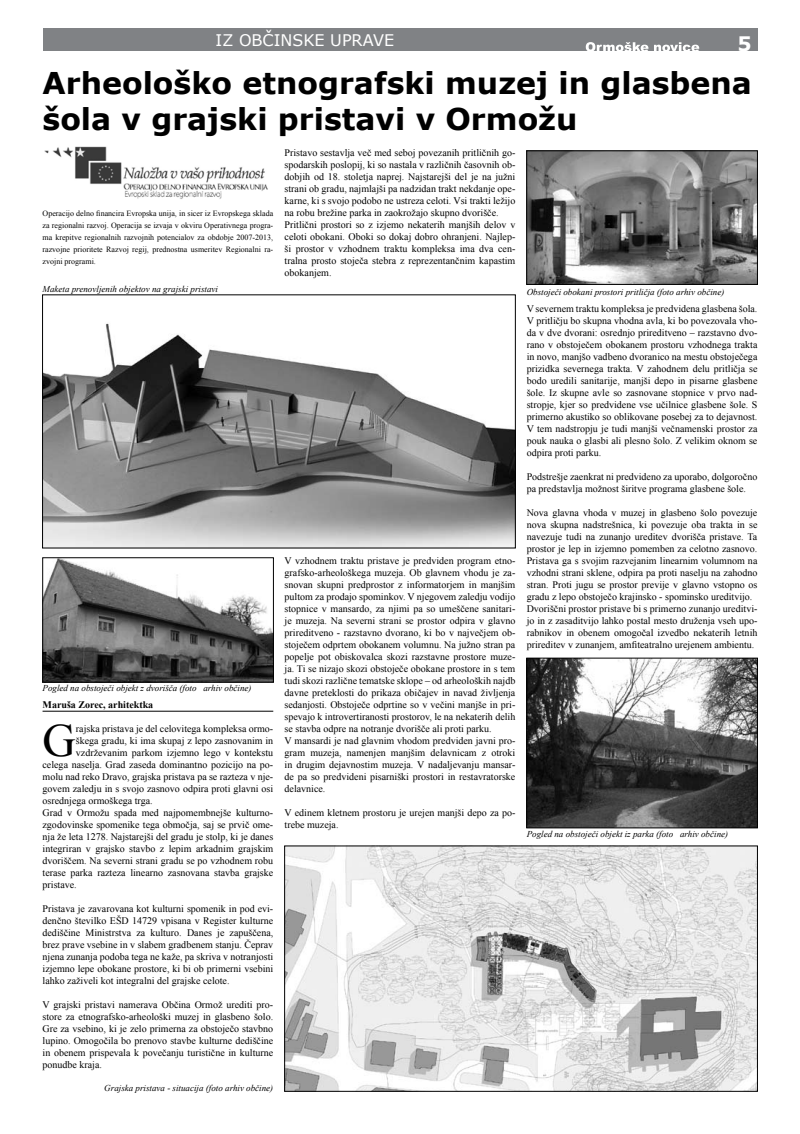
<style>
.page{position:relative;width:800px;height:1134px;background:#fff}
.page>*{position:absolute;margin:0;border:0;box-sizing:border-box;transform-origin:0 0}
.t1{font:46.2px "Times New Roman";color:#000}
.t2{font:700 30px/36px "Verdana";color:#000}
.t3{font:700 20px "Verdana";color:#fff}
.t4{font:16px "Verdana";color:#fff}
.t5{font:10px/12px "Times New Roman";color:#000}
.t6{font:700 10px "Times New Roman";color:#000}
.t7{font:italic 9px "Times New Roman";color:#000}
.t8{font:8px/12px "Times New Roman";color:#000;text-align:justify}
</style>
<div class="page">
<div style="left:43px;top:28px;width:714px;height:23px;background:#808285"></div>
<svg style="left:585px;top:42px;width:114px;height:9px"></svg>
<hr style="left:43px;top:711px;width:230px;height:1px;background:#000">
<img style="left:44px;top:146px;width:224px;height:53px">
<img style="left:286px;top:848px;width:469px;height:241px">
<img style="left:528px;top:153px;width:227px;height:130px">
<div style="left:526px;top:151px;width:231px;height:134px;border:1px solid #000"></div>
<img style="left:44px;top:323px;width:469px;height:223px">
<img style="left:528px;top:660px;width:227px;height:166px">
<div style="left:526px;top:658px;width:231px;height:170px;border:1px solid #000"></div>
<img style="left:45px;top:560px;width:226px;height:120px">
<div style="left:43px;top:558px;width:230px;height:124px;border:1px solid #000"></div>
<h3 class="t4" style="left:215px;top:30px;width:180px">IZ OBČINSKE UPRAVE</h3>
<h3 class="t3" style="left:737px;top:31px;width:16px">5</h3>
<h2 class="t2" style="left:43px;top:64px;width:710px">Arheološko etnografski muzej in glasbena šola v grajski pristavi v Ormožu</h2>
<p class="t8" style="left:43px;top:207px;width:232px">Operacijo delno financira Evropska unija, in sicer iz Evropskega sklada za regionalni razvoj. Operacija se izvaja v okviru Operativnega progra&shy;ma krepitve regionalnih razvojnih potencialov za obdobje 2007-2013, razvojne prioritete Razvoj regij, prednostna usmeritev Regionalni ra&shy;zvojni programi.</p>
<p class="t7" style="left:43px;top:282px;width:177px">Maketa prenovljenih objektov na grajski pristavi</p>
<p class="t5" style="left:284px;top:147px;width:232px">Pristavo sestavlja več med seboj povezanih pritličnih go&shy;spodarskih poslopij, ki so nastala v različnih časovnih ob&shy;dobjih od 18. stoletja naprej. Najstarejši del je na južni strani ob gradu, najmlajši pa nadzidan trakt nekdanje ope&shy;karne, ki s svojo podobo ne ustreza celoti. Vsi trakti ležijo na robu brežine parka in zaokrožajo skupno dvorišče.<br>Pritlični prostori so z izjemo nekaterih manjših delov v celoti obokani. Oboki so dokaj dobro ohranjeni. Najlep&shy;ši prostor v vzhodnem traktu kompleksa ima dva cen&shy;tralna prosto stoječa stebra z reprezentančnim kapastim obokanjem.</p>
<p class="t7" style="left:43px;top:681px;width:210px">Pogled na obstoječi objekt z dvorišča (foto arhiv občine)</p>
<p class="t6" style="left:43px;top:698px;width:112px">Maruša Zorec, arhitektka</p>
<h1 class="t1" style="left:43px;top:709px;width:35px">G</h1>
<p class="t5" style="left:76px;top:723px;width:199px">rajska pristava je del celovitega kompleksa ormo-</p>
<p class="t5" style="left:76px;top:735px;width:199px">škega gradu, ki ima skupaj z lepo zasnovanim in</p>
<p class="t5" style="left:76px;top:747px;width:199px">vzdrževanim parkom izjemno lego v kontekstu</p>
<p class="t5" style="left:43px;top:759px;width:232px">celega naselja. Grad zaseda dominantno pozicijo na po-</p>
<p class="t5" style="left:43px;top:771px;width:232px">molu nad reko Dravo, grajska pristava pa se razteza v nje-</p>
<p class="t5" style="left:43px;top:783px;width:232px">govem zaledju in s svojo zasnovo odpira proti glavni osi</p>
<p class="t5" style="left:43px;top:795px;width:112px">osrednjega ormoškega trga.</p>
<p class="t5" style="left:43px;top:807px;width:232px">Grad v Ormožu spada med najpomembnejše kulturno-</p>
<p class="t5" style="left:43px;top:819px;width:232px">zgodovinske spomenike tega območja, saj se prvič ome-</p>
<p class="t5" style="left:43px;top:831px;width:232px">nja že leta 1278. Najstarejši del gradu je stolp, ki je danes</p>
<p class="t5" style="left:43px;top:843px;width:232px">integriran v grajsko stavbo z lepim arkadnim grajskim</p>
<p class="t5" style="left:43px;top:855px;width:232px">dvoriščem. Na severni strani gradu se po vzhodnem robu</p>
<p class="t5" style="left:43px;top:867px;width:232px">terase parka razteza linearno zasnovana stavba grajske</p>
<p class="t5" style="left:43px;top:879px;width:36px">pristave.</p>
<p class="t5" style="left:43px;top:903px;width:232px;text-align:justify">Pristava je zavarovana kot kulturni spomenik in pod evi&shy;denčno številko EŠD 14729 vpisana v Register kulturne dediščine Ministrstva za kulturo. Danes je zapuščena, brez prave vsebine in v slabem gradbenem stanju. Čeprav njena zunanja podoba tega ne kaže, pa skriva v notranjosti izjemno lepe obokane prostore, ki bi ob primerni vsebini lahko zaživeli kot integralni del grajske celote.</p>
<p class="t5" style="left:43px;top:999px;width:232px;text-align:justify">V grajski pristavi namerava Občina Ormož urediti pro&shy;store za etnografsko-arheološki muzej in glasbeno šolo.<br>Gre za vsebino, ki je zelo primerna za obstoječo stavbno lupino. Omogočila bo prenovo stavbe kulturne dediščine in obenem prispevala k povečanju turistične in kulturne ponudbe kraja.</p>
<p class="t7" style="left:104px;top:1082px;width:170px">Grajska pristava - situacija (foto arhiv občine)</p>
<p class="t5" style="left:284px;top:555px;width:232px">V vzhodnem traktu pristave je predviden program etno&shy;grafsko-arheološkega muzeja. Ob glavnem vhodu je za&shy;snovan skupni predprostor z informatorjem in manjšim pultom za prodajo spominkov. V njegovem zaledju vodijo stopnice v mansardo, za njimi pa so umeščene sanitari&shy;je muzeja. Na severni strani se prostor odpira v glavno prireditveno - razstavno dvorano, ki bo v največjem ob&shy;stoječem odprtem obokanem volumnu. Na južno stran pa popelje pot obiskovalca skozi razstavne prostore muze&shy;ja. Ti se nizajo skozi obstoječe obokane prostore in s tem tudi skozi različne tematske sklope – od arheoloških najdb davne preteklosti do prikaza običajev in navad življenja sedanjosti. Obstoječe odprtine so v večini manjše in pri&shy;spevajo k introvertiranosti prostorov, le na nekaterih delih se stavba odpre na notranje dvorišče ali proti parku.<br>V mansardi je nad glavnim vhodom predviden javni pro&shy;gram muzeja, namenjen manjšim delavnicam z otroki in drugim dejavnostim muzeja. V nadaljevanju mansar&shy;de pa so predvideni pisarniški prostori in restavratorske delavnice.</p>
<p class="t5" style="left:284px;top:807px;width:232px">V edinem kletnem prostoru je urejen manjši depo za po&shy;trebe muzeja.</p>
<p class="t7" style="left:526px;top:286px;width:199px">Obstoječi obokani prostori pritličja (foto arhiv občine)</p>
<p class="t5" style="left:526px;top:303px;width:232px;text-align:justify">V severnem traktu kompleksa je predvidena glasbena šola.<br>V pritličju bo skupna vhodna avla, ki bo povezovala vho&shy;da v dve dvorani: osrednjo prireditveno – razstavno dvo&shy;rano v obstoječem obokanem prostoru vzhodnega trakta in novo, manjšo vadbeno dvoranico na mestu obstoječega prizidka severnega trakta. V zahodnem delu pritličja se bodo uredili sanitarije, manjši depo in pisarne glasbene šole. Iz skupne avle so zasnovane stopnice v prvo nad&shy;stropje, kjer so predvidene vse učilnice glasbene šole. S primerno akustiko so oblikovane posebej za to dejavnost.<br>V tem nadstropju je tudi manjši večnamenski prostor za pouk nauka o glasbi ali plesno šolo. Z velikim oknom se odpira proti parku.</p>
<p class="t5" style="left:526px;top:471px;width:232px">Podstrešje zaenkrat ni predvideno za uporabo, dolgoročno pa predstavlja možnost širitve programa glasbene šole.</p>
<p class="t5" style="left:526px;top:507px;width:232px">Nova glavna vhoda v muzej in glasbeno šolo povezuje nova skupna nadstrešnica, ki povezuje oba trakta in se navezuje tudi na zunanjo ureditev dvorišča pristave. Ta prostor je lep in izjemno pomemben za celotno zasnovo.<br>Pristava ga s svojim razvejanim linearnim volumnom na vzhodni strani sklene, odpira pa proti naselju na zahodno stran. Proti jugu se prostor previje v glavno vstopno os gradu z lepo obstoječo krajinsko - spominsko ureditvijo.<br>Dvoriščni prostor pristave bi s primerno zunanjo ureditvi&shy;jo in z zasaditvijo lahko postal mesto druženja vseh upo&shy;rabnikov in obenem omogočal izvedbo nekaterih letnih prireditev v zunanjem, amfiteatralno urejenem ambientu.</p>
<p class="t7" style="left:526px;top:828px;width:203px">Pogled na obstoječi objekt iz parka (foto arhiv občine)</p>
</div>
